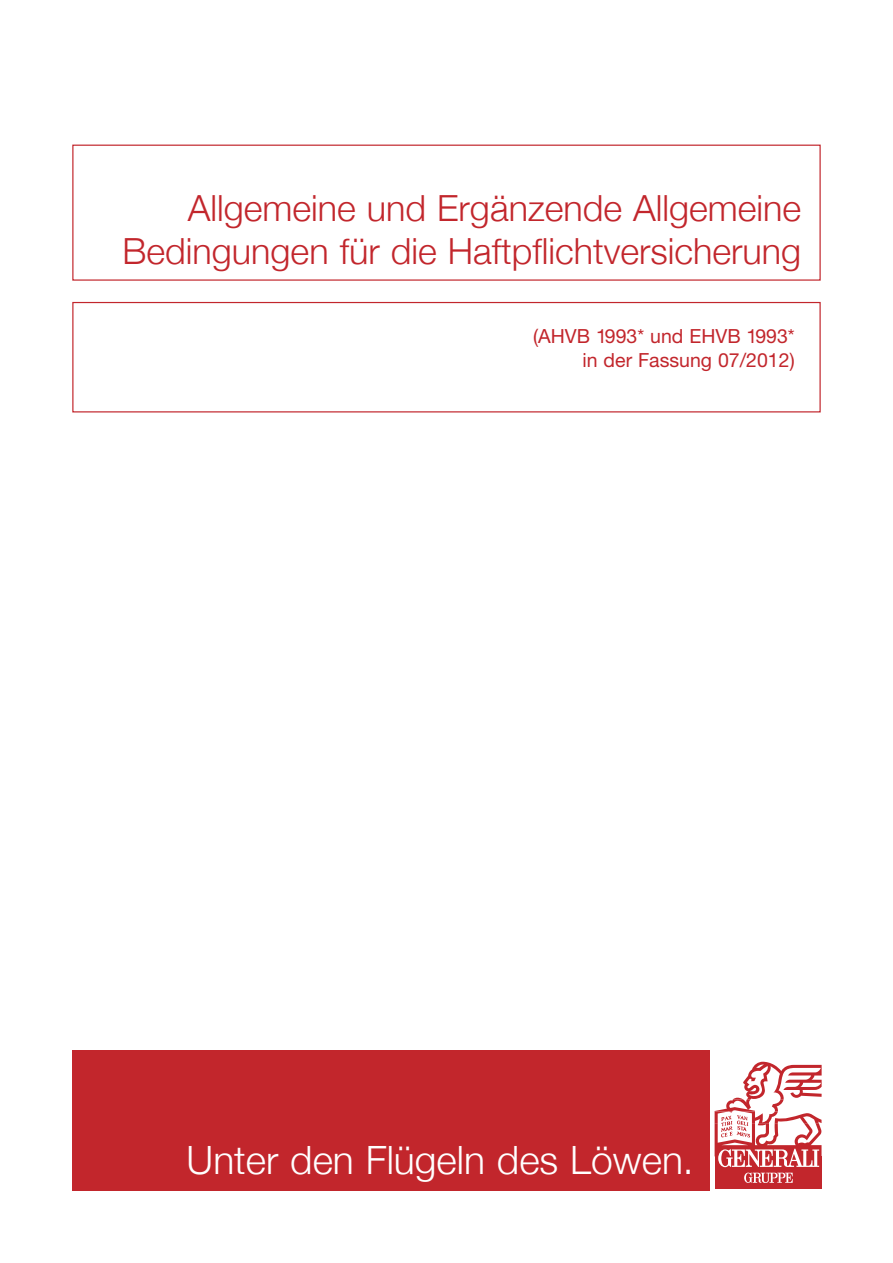
<style>
.page{position:relative;width:893px;height:1263px;background:#fff}
.page>*{position:absolute;margin:0;border:0;box-sizing:border-box;transform-origin:0 0}
.t1{font:300 39px "Helvetica Neue";color:#fff}
.t2{font:300 36px/43.5px "Helvetica Neue";color:#c2262c;text-align:right}
.t3{font:19.5px/23.4px "Helvetica Neue";color:#c2262c;text-align:right}
</style>
<div class="page">
<div style="left:72px;top:302px;width:749px;height:110px;border:1px solid #c2262c"></div>
<div style="left:72px;top:145px;width:749px;height:136px;border:1px solid #c2262c"></div>
<div style="left:715px;top:1156px;width:106px;height:33px;background:#c2262c"></div>
<svg style="left:715px;top:1062px;width:107px;height:121px"></svg>
<div style="left:72px;top:1050px;width:638px;height:141px;background:#c2262c"></div>
<p class="t2" style="left:123px;top:185px;width:680px">Allgemeine und Ergänzende Allgemeine<br>Bedingungen für die Haftpflichtversicherung</p>
<p class="t3" style="left:533px;top:327px;width:263px">(AHVB 1993* und EHVB 1993* in der Fassung 07/2012)</p>
<p class="t1" style="left:187px;top:1137px;width:509px">Unter den Flügeln des Löwen.</p>
</div>
